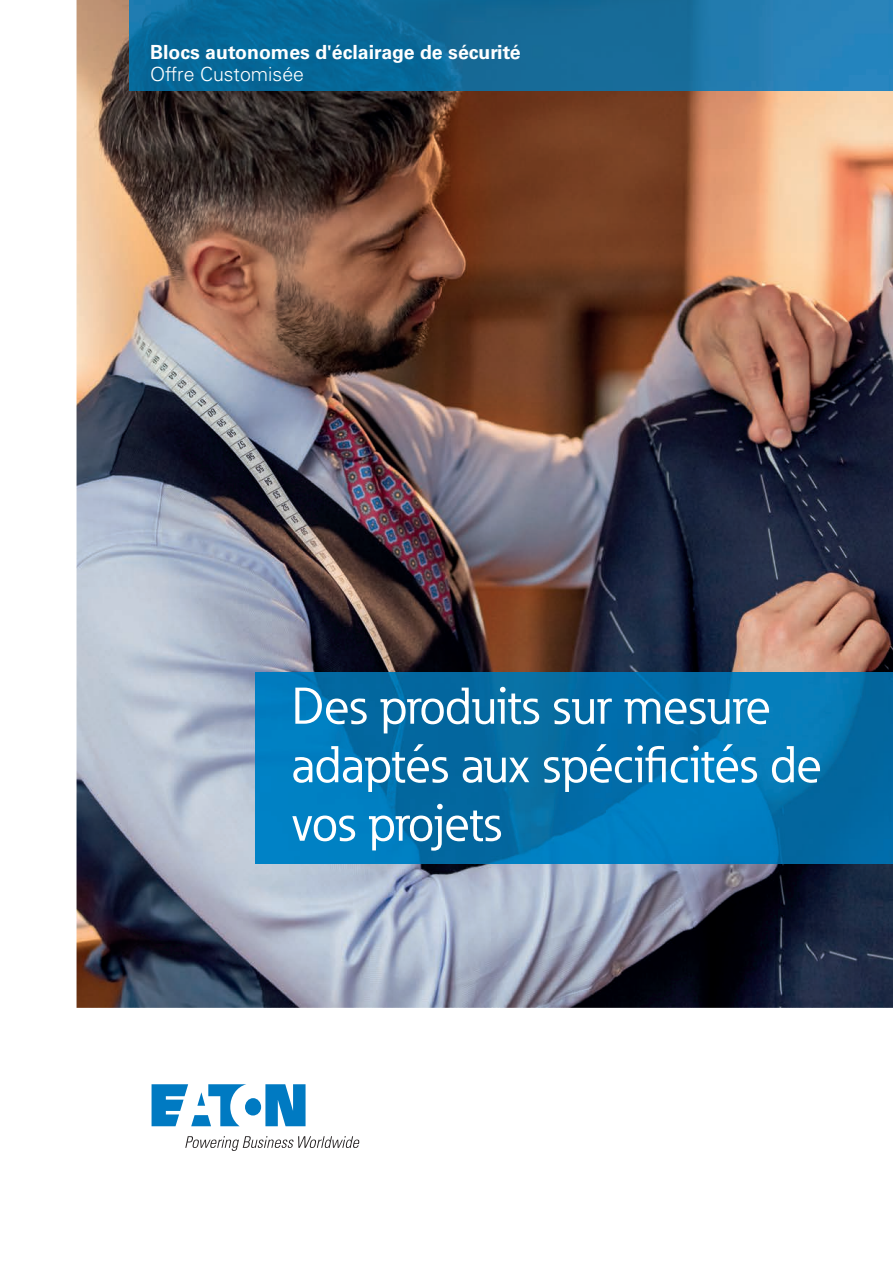
<style>
.page{position:relative;width:893px;height:1263px;background:#fff}
.page>*{position:absolute;margin:0;border:0;box-sizing:border-box;transform-origin:0 0}
.t1{font:51px/58.5px "Eaton";letter-spacing:-.01em;color:#fff}
.t2{font:700 19.5px "Univers LT Std";color:#fff}
.t3{font:300 19.5px "Univers LT Std";color:#fff}
</style>
<div class="page">
<img style="left:77px;top:0;width:816px;height:1008px">
<img style="left:129px;top:0;width:764px;height:90px">
<svg style="left:152px;top:1084px;width:154px;height:42px"></svg>
<svg style="left:185px;top:1136px;width:175px;height:15px"></svg>
<img style="left:255px;top:673px;width:638px;height:190px">
<p class="t2" style="left:150px;top:40px;width:372px">Blocs autonomes d'éclairage de sécurité</p>
<p class="t3" style="left:150px;top:62px;width:156px">Offre Customisée</p>
<p class="t1" style="left:291px;top:678px;width:532px">Des produits sur mesure adaptés aux spécificités de vos projets</p>
</div>
